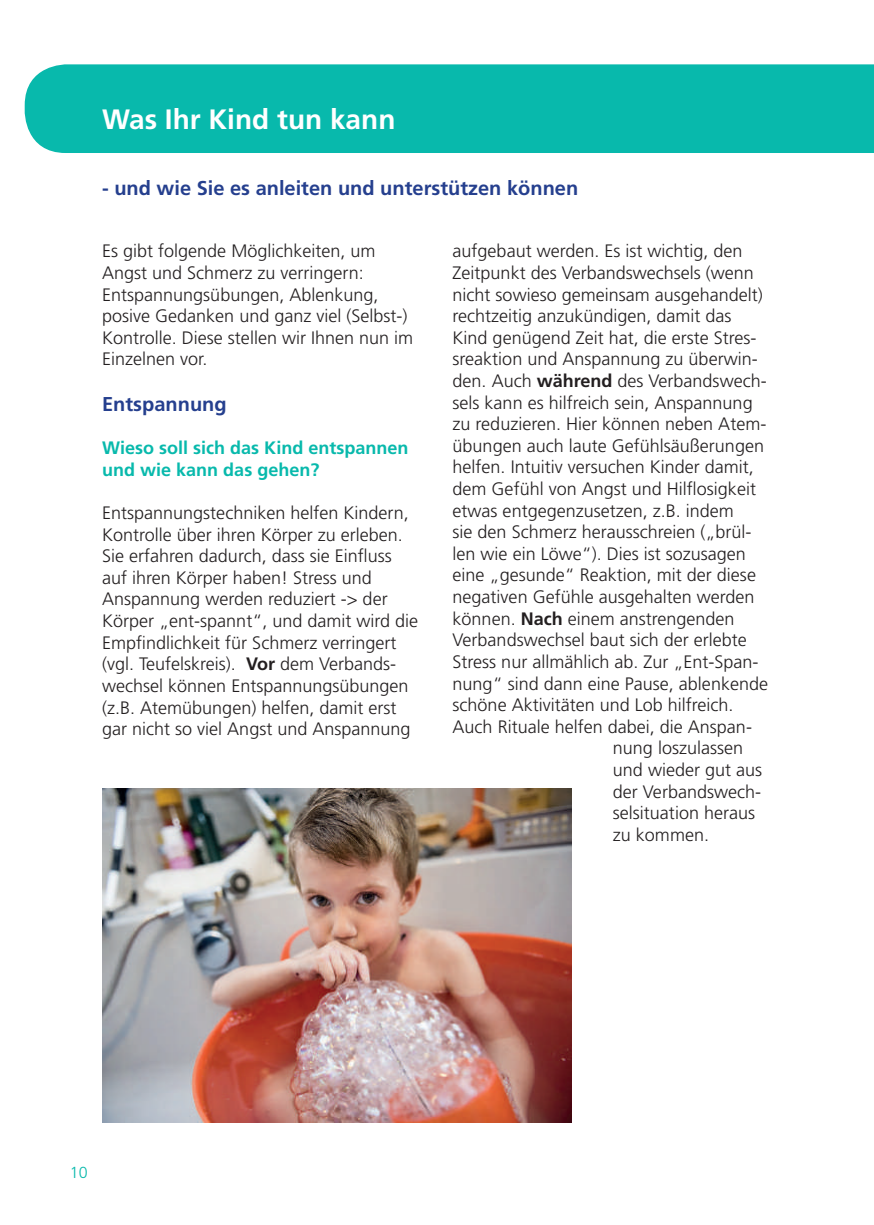
<style>
.page{position:relative;width:874px;height:1225px;background:#fff}
.page>*{position:absolute;margin:0;border:0;box-sizing:border-box;transform-origin:0 0}
.t1{font:700 28px "Frutiger LT Std";color:#fff}
.t2{font:700 20px "Frutiger LT Std";color:#253f8e}
.t3{font:300 18px/21.6px "Frutiger LT Std";color:#231f20}
.t4{font:700 18px/21.6px "Frutiger LT Std";color:#08b9ac}
.t5{font:300 16px "Frutiger LT Std";color:#08b9ac}
.s1{font-weight:700}
</style>
<div class="page">
<div style="left:24px;top:64px;width:849px;height:89px;background:#08b9ac"></div>
<img style="left:102px;top:788px;width:469px;height:335px">
<h1 class="t1" style="left:102px;top:103px;width:295px">Was Ihr Kind tun kann</h1>
<p class="t2" style="left:102px;top:176px;width:477px">- und wie Sie es anleiten und unterstützen können</p>
<p class="t3" style="left:102px;top:241px;width:312px">Es gibt folgende Möglichkeiten, um Angst und Schmerz zu verringern:<br>Entspannungsübungen, Ablenkung, posive Gedanken und ganz viel (Selbst-)<br>Kontrolle. Diese stellen wir Ihnen nun im Einzelnen vor.</p>
<p class="t2" style="left:102px;top:392px;width:126px">Entspannung</p>
<p class="t4" style="left:102px;top:437px;width:308px">Wieso soll sich das Kind entspannen und wie kann das gehen?</p>
<p class="t3" style="left:102px;top:502px;width:317px">Entspannungstechniken helfen Kindern, Kontrolle über ihren Körper zu erleben.<br>Sie erfahren dadurch, dass sie Einfluss auf ihren Körper haben! Stress und Anspannung werden reduziert -&gt; der Körper „ent-spannt“, und damit wird die Empfindlichkeit für Schmerz verringert (vgl. Teufelskreis). <span class="s1">Vor</span> dem Verbands&shy;wechsel können Entspannungsübungen (z.B. Atemübungen) helfen, damit erst gar nicht so viel Angst und Anspannung</p>
<p class="t3" style="left:452px;top:241px;width:291px">aufgebaut werden. Es ist wichtig, den</p>
<p class="t3" style="left:452px;top:262px;width:303px">Zeitpunkt des Verbandswechsels (wenn</p>
<p class="t3" style="left:452px;top:284px;width:312px">nicht sowieso gemeinsam ausgehandelt)</p>
<p class="t3" style="left:452px;top:305px;width:280px">rechtzeitig anzukündigen, damit das</p>
<p class="t3" style="left:452px;top:327px;width:305px">Kind genügend Zeit hat, die erste Stres-</p>
<p class="t3" style="left:452px;top:349px;width:306px">sreaktion und Anspannung zu überwin-</p>
<p class="t3" style="left:452px;top:370px;width:315px">den. Auch <span class="s1">während</span> des Verbandswech-</p>
<p class="t3" style="left:452px;top:392px;width:301px">sels kann es hilfreich sein, Anspannung</p>
<p class="t3" style="left:452px;top:413px;width:315px">zu reduzieren. Hier können neben Atem-</p>
<p class="t3" style="left:452px;top:435px;width:313px">übungen auch laute Gefühlsäußerungen</p>
<p class="t3" style="left:452px;top:457px;width:303px">helfen. Intuitiv versuchen Kinder damit,</p>
<p class="t3" style="left:452px;top:478px;width:305px">dem Gefühl von Angst und Hilflosigkeit</p>
<p class="t3" style="left:452px;top:500px;width:283px">etwas entgegenzusetzen, z.B. indem</p>
<p class="t3" style="left:452px;top:521px;width:300px">sie den Schmerz herausschreien („brül-</p>
<p class="t3" style="left:452px;top:543px;width:295px">len wie ein Löwe“). Dies ist sozusagen</p>
<p class="t3" style="left:452px;top:565px;width:305px">eine „gesunde“ Reaktion, mit der diese</p>
<p class="t3" style="left:452px;top:586px;width:303px">negativen Gefühle ausgehalten werden</p>
<p class="t3" style="left:452px;top:608px;width:283px">können. <span class="s1">Nach</span> einem anstrengenden</p>
<p class="t3" style="left:452px;top:629px;width:296px">Verbandswechsel baut sich der erlebte</p>
<p class="t3" style="left:452px;top:651px;width:307px">Stress nur allmählich ab. Zur „Ent-Span-</p>
<p class="t3" style="left:452px;top:673px;width:317px">nung“ sind dann eine Pause, ablenkende</p>
<p class="t3" style="left:452px;top:694px;width:282px">schöne Aktivitäten und Lob hilfreich.</p>
<p class="t3" style="left:452px;top:716px;width:301px">Auch Rituale helfen dabei, die Anspan-</p>
<p class="t3" style="left:612px;top:737px;width:132px">nung loszulassen</p>
<p class="t3" style="left:612px;top:759px;width:151px">und wieder gut aus</p>
<p class="t3" style="left:612px;top:781px;width:150px">der Verbandswech-</p>
<p class="t3" style="left:612px;top:802px;width:144px">selsituation heraus</p>
<p class="t3" style="left:612px;top:824px;width:98px">zu kommen.</p>
<p class="t5" style="left:70px;top:1163px;width:19px">10</p>
</div>
